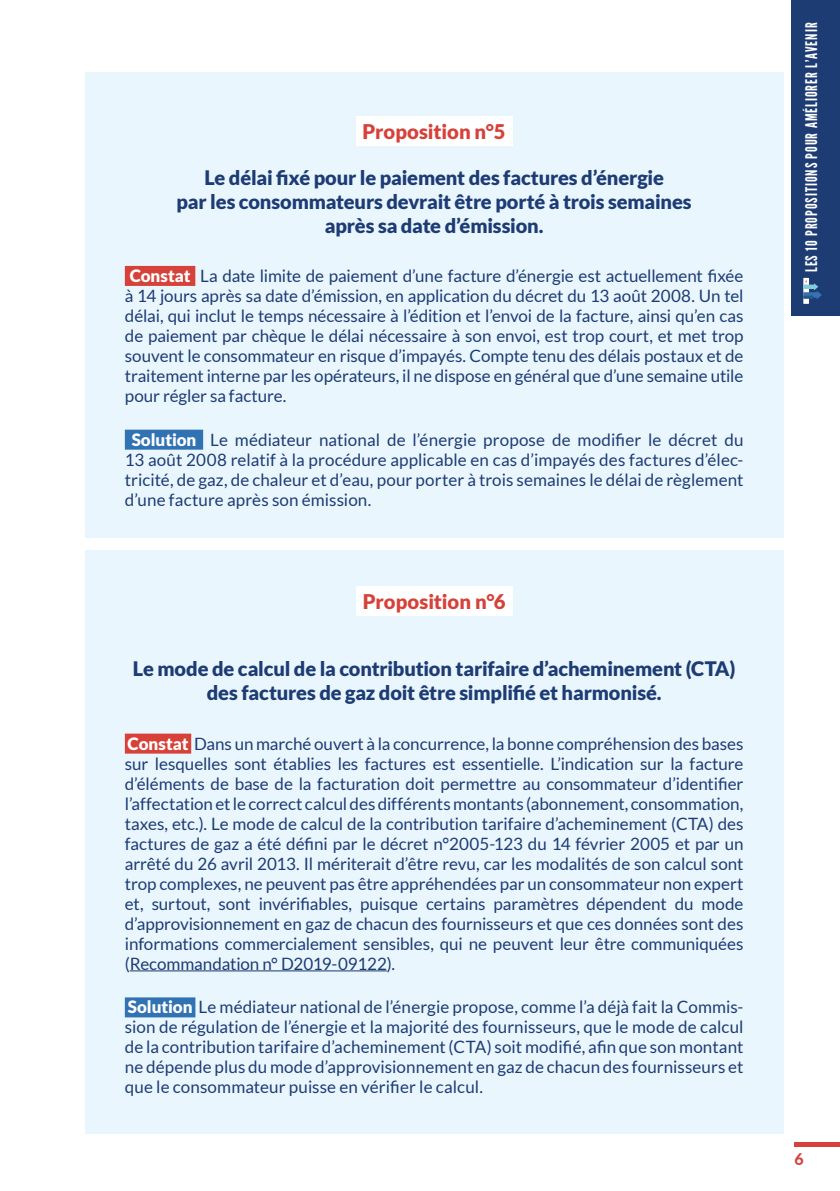
<style>
.page{position:relative;width:840px;height:1191px;background:#fff}
.page>*{position:absolute;margin:0;border:0;box-sizing:border-box;transform-origin:0 0}
.t1{font:900 20.2px "Lato";color:#d6413a}
.t2{font:900 20px/24px "Lato";letter-spacing:-.01em;color:#1d3c74;text-align:center}
.t3{font:17px/20px "Lato";color:#1d3c74;text-align:justify}
.t4{font:16px "League Gothic";letter-spacing:.06em;color:#fff}
.t5{font:800 16px "Lato";color:#d6413a}
.s1{font-weight:900;color:#fff}
</style>
<div class="page">
<div style="left:85px;top:72px;width:697px;height:1061px;background:#eaf6fe"></div>
<div style="left:125px;top:266px;width:70px;height:20px;background:#d6413a"></div>
<div style="left:125px;top:430px;width:78px;height:20px;background:#3172b3"></div>
<div style="left:125px;top:733px;width:66px;height:20px;background:#d6413a"></div>
<hr style="left:130px;top:970px;width:256px;height:1px;background:#1d3c74">
<div style="left:125px;top:997px;width:70px;height:20px;background:#3172b3"></div>
<div style="left:355px;top:116px;width:157px;height:30px;background:#fff"></div>
<div style="left:355px;top:586px;width:157px;height:30px;background:#fff"></div>
<div style="left:80px;top:539px;width:725px;height:11px;background:#fff"></div>
<div style="left:790px;top:0;width:49px;height:316px;background:#1d3c74"></div>
<svg style="left:802px;top:278px;width:6px;height:26px"></svg>
<svg style="left:802px;top:279px;width:19px;height:21px"></svg>
<div style="left:794px;top:1142px;width:45px;height:5px;background:#d6413a"></div>
<p class="t1" style="left:362px;top:120px;width:144px">Proposition n°5</p>
<p class="t2" style="left:176px;top:165px;width:516px">Le délai fixé pour le paiement des factures d’énergie<br>par les consommateurs devrait être porté à trois semaines après sa date d’émission.</p>
<p class="t3" style="left:125px;top:266px;width:619px"><span class="s1">Constat</span> La date limite de paiement d’une facture d’énergie est actuellement fixée à 14 jours après sa date d’émission, en application du décret du 13 août 2008. Un tel délai, qui inclut le temps nécessaire à l’édition et l’envoi de la facture, ainsi qu’en cas de paiement par chèque le délai nécessaire à son envoi, est trop court, et met trop souvent le consommateur en risque d’impayés. Compte tenu des délais postaux et de traitement interne par les opérateurs, il ne dispose en général que d’une semaine utile pour régler sa facture.</p>
<p class="t3" style="left:125px;top:429px;width:619px;text-indent:7px"><span class="s1">Solution</span> Le médiateur national de l’énergie propose de modifier le décret du 13 août 2008 relatif à la procédure applicable en cas d’impayés des factures d’élec&shy;tricité, de gaz, de chaleur et d’eau, pour porter à trois semaines le délai de règlement d’une facture après son émission.</p>
<p class="t1" style="left:363px;top:590px;width:144px">Proposition n°6</p>
<p class="t2" style="left:133px;top:656px;width:603px">Le mode de calcul de la contribution tarifaire d’acheminement (CTA) des factures de gaz doit être simplifié et harmonisé.</p>
<p class="t3" style="left:125px;top:733px;width:620px"><span class="s1">Constat</span> Dans un marché ouvert à la concurrence, la bonne compréhension des bases sur lesquelles sont établies les factures est essentielle. L’indication sur la facture d’éléments de base de la facturation doit permettre au consommateur d’identifier l’affectation et le correct calcul des différents montants (abonnement, consommation, taxes, etc.). Le mode de calcul de la contribution tarifaire d’acheminement (CTA) des factures de gaz a été défini par le décret n°2005-123 du 14 février 2005 et par un arrêté du 26 avril 2013. Il mériterait d’être revu, car les modalités de son calcul sont trop complexes, ne peuvent pas être appréhendées par un consommateur non expert et, surtout, sont invérifiables, puisque certains paramètres dépendent du mode d’approvisionnement en gaz de chacun des fournisseurs et que ces données sont des informations commercialement sensibles, qui ne peuvent leur être communiquées (Recommandation n° D2019-09122).</p>
<p class="t3" style="left:125px;top:997px;width:620px"><span class="s1">Solution</span> Le médiateur national de l’énergie propose, comme l’a déjà fait la Commis&shy;sion de régulation de l’énergie et la majorité des fournisseurs, que le mode de calcul de la contribution tarifaire d’acheminement (CTA) soit modifié, afin que son montant ne dépende plus du mode d’approvisionnement en gaz de chacun des fournisseurs et que le consommateur puisse en vérifier le calcul.</p>
<p class="t4" style="left:801px;top:272px;width:251px;rotate:-90deg">LES 10 PROPOSITIONS POUR AMÉLIORER L’AVENIR</p>
<p class="t5" style="left:794px;top:1147px;width:11px">6</p>
</div>
